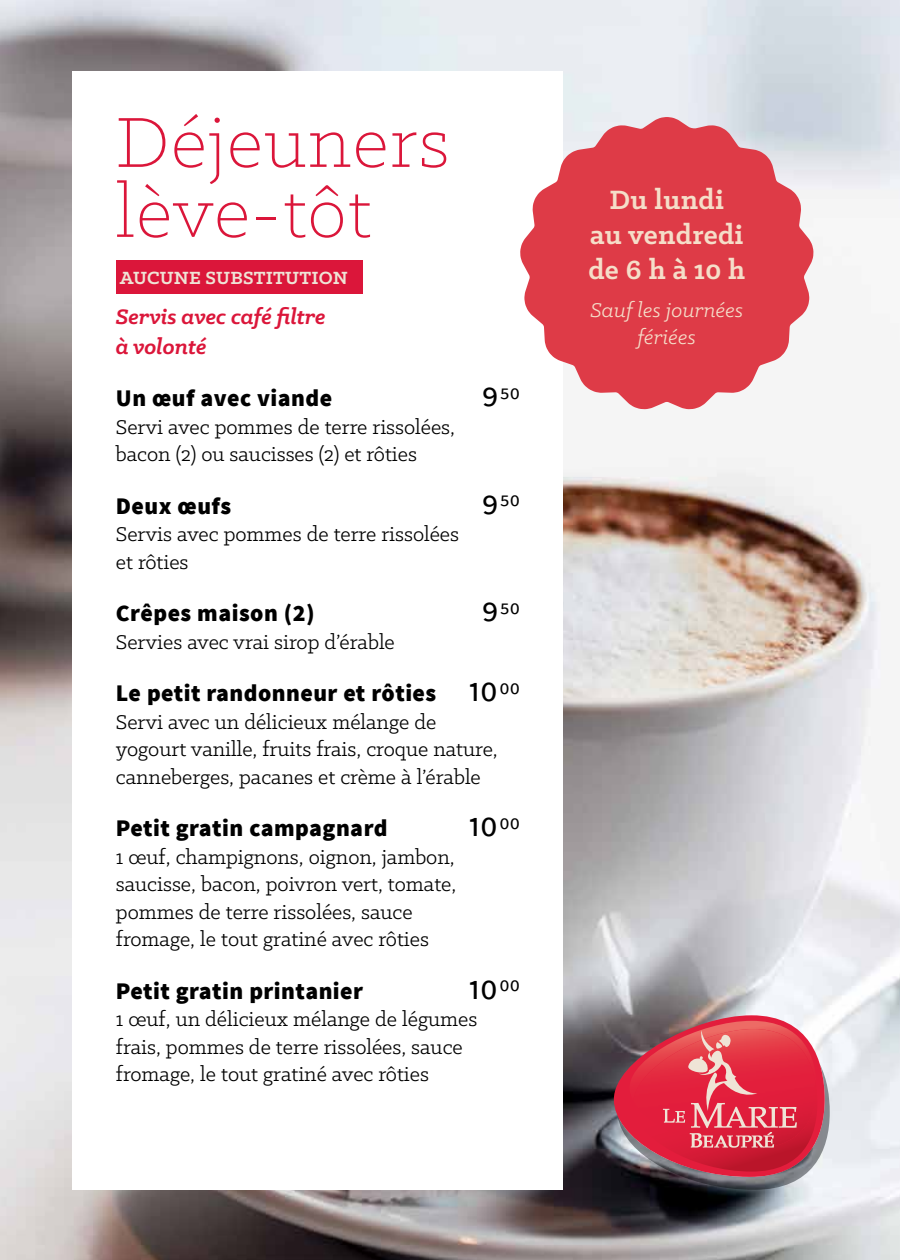
<style>
.page{position:relative;width:900px;height:1260px;background:#fff}
.page>*{position:absolute;margin:0;border:0;box-sizing:border-box;transform-origin:0 0}
.t1{font:300 80px/70px "Klinic Slab";letter-spacing:.02em;color:#db163a}
.t2{font:35px "Source Sans Pro";color:#000}
.t3{font:700 30px/35px "Klinic Slab";letter-spacing:.01em;color:#f5dec9;text-align:center}
.t4{font:900 23.75px "Source Sans Pro";letter-spacing:.02em;color:#000}
.t5{font:italic 700 23.75px/30px "Klinic Slab";color:#db163a}
.t6{font:22.5px/27.5px "Klinic Slab";color:#000}
.t7{font:italic 22.5px/27px "Klinic Slab";letter-spacing:.01em;color:#f5dec9;text-align:center}
.t8{font:20.25px "Source Sans Pro";color:#000}
.t9{font:700 20px "Klinic Slab";letter-spacing:.01em;color:#efe4d6}
.s1{font-size:35px}
.s2{font-weight:400;font-size:35px}
</style>
<div class="page">
<img style="left:0;top:0;width:900px;height:1260px">
<div style="left:72px;top:72px;width:490px;height:1118px;background:#fff"></div>
<svg style="left:520px;top:91px;width:320px;height:346px"></svg>
<svg style="left:614px;top:1015px;width:211px;height:162px"></svg>
<svg style="left:618px;top:1021px;width:212px;height:169px;background:#c54a5a"></svg>
<div style="left:116px;top:260px;width:246px;height:33px;background:#db163a"></div>
<h1 class="t1" style="left:116px;top:105px;width:335px">Déjeuners lève-tôt</h1>
<p class="t9" style="left:120px;top:265px;width:230px">AUCUNE SUBSTITUTION</p>
<p class="t5" style="left:116px;top:301px;width:211px">Servis avec café filtre à volonté</p>
<p class="t4" style="left:116px;top:383px;width:218px">Un œuf avec viande</p>
<p class="t8" style="left:482px;top:379px;width:40px"><span class="s1">9</span> 50</p>
<p class="t6" style="left:116px;top:413px;width:341px">Servi avec pommes de terre rissolées, bacon (2) ou saucisses (2) et rôties</p>
<p class="t4" style="left:116px;top:491px;width:117px">Deux œufs</p>
<p class="t8" style="left:482px;top:486px;width:40px"><span class="s1">9</span> 50</p>
<p class="t6" style="left:116px;top:520px;width:345px">Servis avec pommes de terre rissolées et rôties</p>
<p class="t4" style="left:116px;top:598px;width:200px">Crêpes maison (2)</p>
<p class="t8" style="left:482px;top:594px;width:40px"><span class="s1">9</span> 50</p>
<p class="t6" style="left:116px;top:628px;width:280px">Servies avec vrai sirop d’érable</p>
<p class="t4" style="left:116px;top:678px;width:406px">Le petit randonneur et rôties <span class="s2">10</span> <sup>00</sup></p>
<p class="t6" style="left:116px;top:708px;width:383px">Servi avec un délicieux mélange de yogourt vanille, fruits frais, croque nature, canneberges, pacanes et crème à l’érable</p>
<p class="t4" style="left:116px;top:813px;width:273px">Petit gratin campagnard</p>
<h2 class="t2" style="left:469px;top:802px;width:53px">10 <sup>00</sup></h2>
<p class="t6" style="left:116px;top:843px;width:342px">1 œuf, champignons, oignon, jambon, saucisse, bacon, poivron vert, tomate, pommes de terre rissolées, sauce fromage, le tout gratiné avec rôties</p>
<p class="t4" style="left:116px;top:976px;width:249px">Petit gratin printanier</p>
<h2 class="t2" style="left:469px;top:965px;width:53px">10 <sup>00</sup></h2>
<p class="t6" style="left:116px;top:1005px;width:363px">1 œuf, un délicieux mélange de légumes frais, pommes de terre rissolées, sauce fromage, le tout gratiné avec rôties</p>
<h3 class="t3" style="left:588px;top:182px;width:158px">Du lundi<br>au vendredi de 6 h à 10 h</h3>
<p class="t7" style="left:590px;top:296px;width:154px">Sauf les journées fériées</p>
</div>
